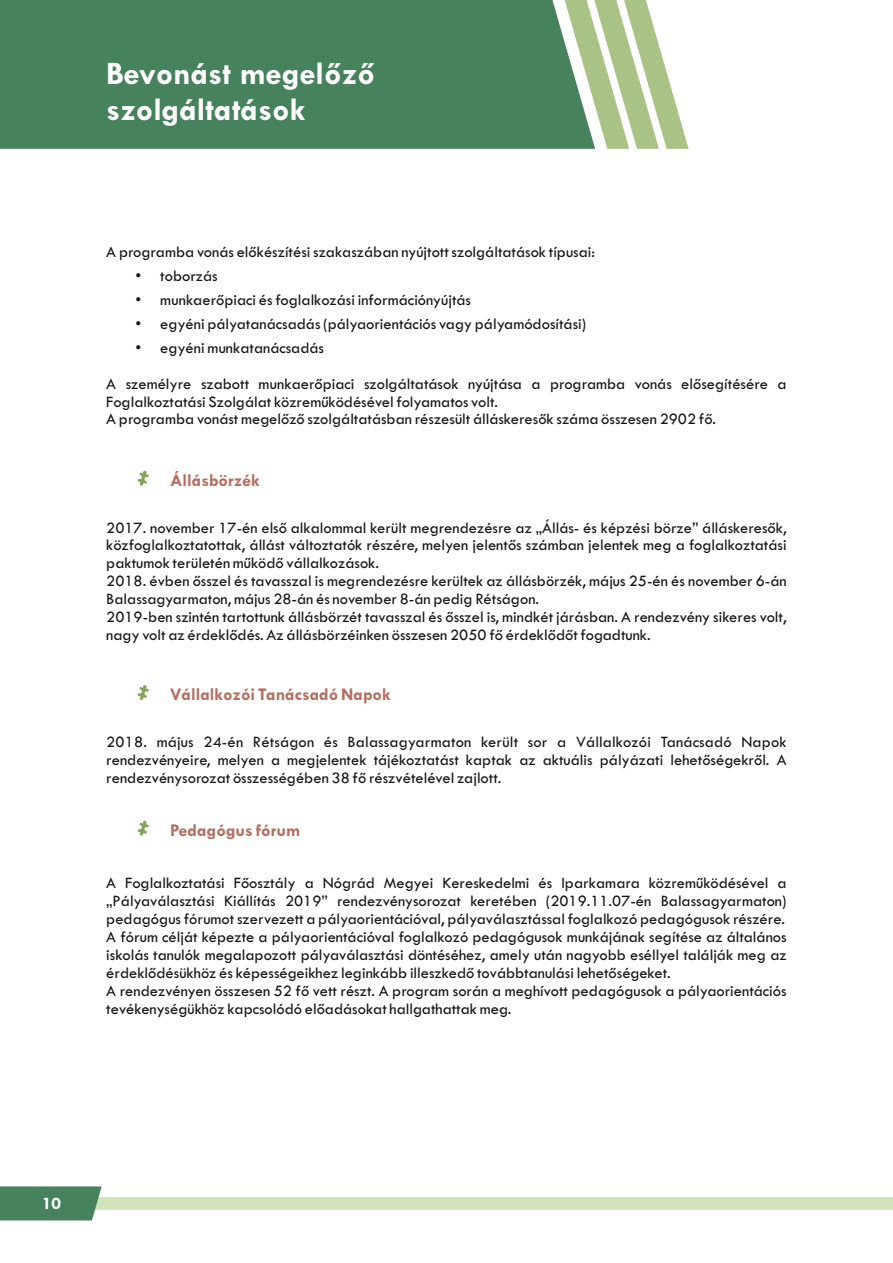
<style>
.page{position:relative;width:893px;height:1263px;background:#fff}
.page>*{position:absolute;margin:0;border:0;box-sizing:border-box;transform-origin:0 0}
.t1{font:700 33px/36px "Tw Cen";color:#fff}
.t2{font:700 18px "Tw Cen";color:#b46f60}
.t3{font:700 18px "Tw Cen";color:#fff}
.t4{font:16.5px/18px "Tw Cen";color:#151616}
</style>
<div class="page">
<div style="left:0;top:1197px;width:893px;height:13px;background:#d1e4b9"></div>
<svg style="left:0;top:1186px;width:102px;height:34px"></svg>
<div style="left:0;top:0;width:562px;height:149px;background:#46825c"></div>
<svg style="left:562px;top:0;width:127px;height:149px"></svg>
<svg style="left:138px;top:685px;width:11px;height:15px"></svg>
<svg style="left:138px;top:820px;width:11px;height:16px"></svg>
<svg style="left:138px;top:470px;width:11px;height:16px"></svg>
<h1 class="t1" style="left:106px;top:58px;width:270px">Bevonást megelőző szolgáltatások</h1>
<p class="t4" style="left:106px;top:243px;width:490px">A programba vonás előkészítési szakaszában nyújtott szolgáltatások típusai:</p>
<p class="t4" style="left:136px;top:267px;width:84px">• toborzás</p>
<p class="t4" style="left:136px;top:291px;width:337px">• munkaerőpiaci és foglalkozási információnyújtás</p>
<p class="t4" style="left:136px;top:315px;width:452px">• egyéni pályatanácsadás (pályaorientációs vagy pályamódosítási)</p>
<p class="t4" style="left:106px;top:330px;width:682px;line-height:36px;text-indent:29px">• egyéni munkatanácsadás<br>A személyre szabott munkaerőpiaci szolgáltatások nyújtása a programba vonás elősegítésére a</p>
<p class="t4" style="left:106px;top:393px;width:611px">Foglalkoztatási Szolgálat közreműködésével folyamatos volt.<br>A programba vonást megelőző szolgáltatásban részesült álláskeresők száma összesen 2902 fő.</p>
<p class="t2" style="left:170px;top:473px;width:91px">Állásbörzék</p>
<p class="t4" style="left:106px;top:519px;width:682px">2017. november 17-én első alkalommal került megrendezésre az „Állás- és képzési börze” álláskeresők, közfoglalkoztatottak, állást változtatók részére, melyen jelentős számban jelentek meg a foglalkoztatási paktumok területén működő vállalkozások.<br>2018. évben ősszel és tavasszal is megrendezésre kerültek az állásbörzék, május 25-én és november 6-án Balassagyarmaton, május 28-án és november 8-án pedig Rétságon.<br>2019-ben szintén tartottunk állásbörzét tavasszal és ősszel is, mindkét járásban. A rendezvény sikeres volt, nagy volt az érdeklődés. Az állásbörzéinken összesen 2050 fő érdeklődőt fogadtunk.</p>
<p class="t2" style="left:170px;top:687px;width:222px">Vállalkozói Tanácsadó Napok</p>
<p class="t4" style="left:106px;top:733px;width:682px;text-align:justify">2018. május 24-én Rétságon és Balassagyarmaton került sor a Vállalkozói Tanácsadó Napok rendezvényeire, melyen a megjelentek tájékoztatást kaptak az aktuális pályázati lehetőségekről. A rendezvénysorozat összességében 38 fő részvételével zajlott.</p>
<p class="t2" style="left:170px;top:823px;width:132px">Pedagógus fórum</p>
<p class="t4" style="left:106px;top:875px;width:682px">A Foglalkoztatási Főosztály a Nógrád Megyei Kereskedelmi és Iparkamara közreműködésével a „Pályaválasztási Kiállítás 2019” rendezvénysorozat keretében (2019.11.07-én Balassagyarmaton) pedagógus fórumot szervezett a pályaorientációval, pályaválasztással foglalkozó pedagógusok részére.<br>A fórum célját képezte a pályaorientációval foglalkozó pedagógusok munkájának segítése az általános iskolás tanulók megalapozott pályaválasztási döntéséhez, amely után nagyobb eséllyel találják meg az érdeklődésükhöz és képességeikhez leginkább illeszkedő továbbtanulási lehetőségeket.<br>A rendezvényen összesen 52 fő vett részt. A program során a meghívott pedagógusok a pályaorientációs tevékenységükhöz kapcsolódó előadásokat hallgathattak meg.</p>
<p class="t3" style="left:42px;top:1196px;width:21px">10</p>
</div>
